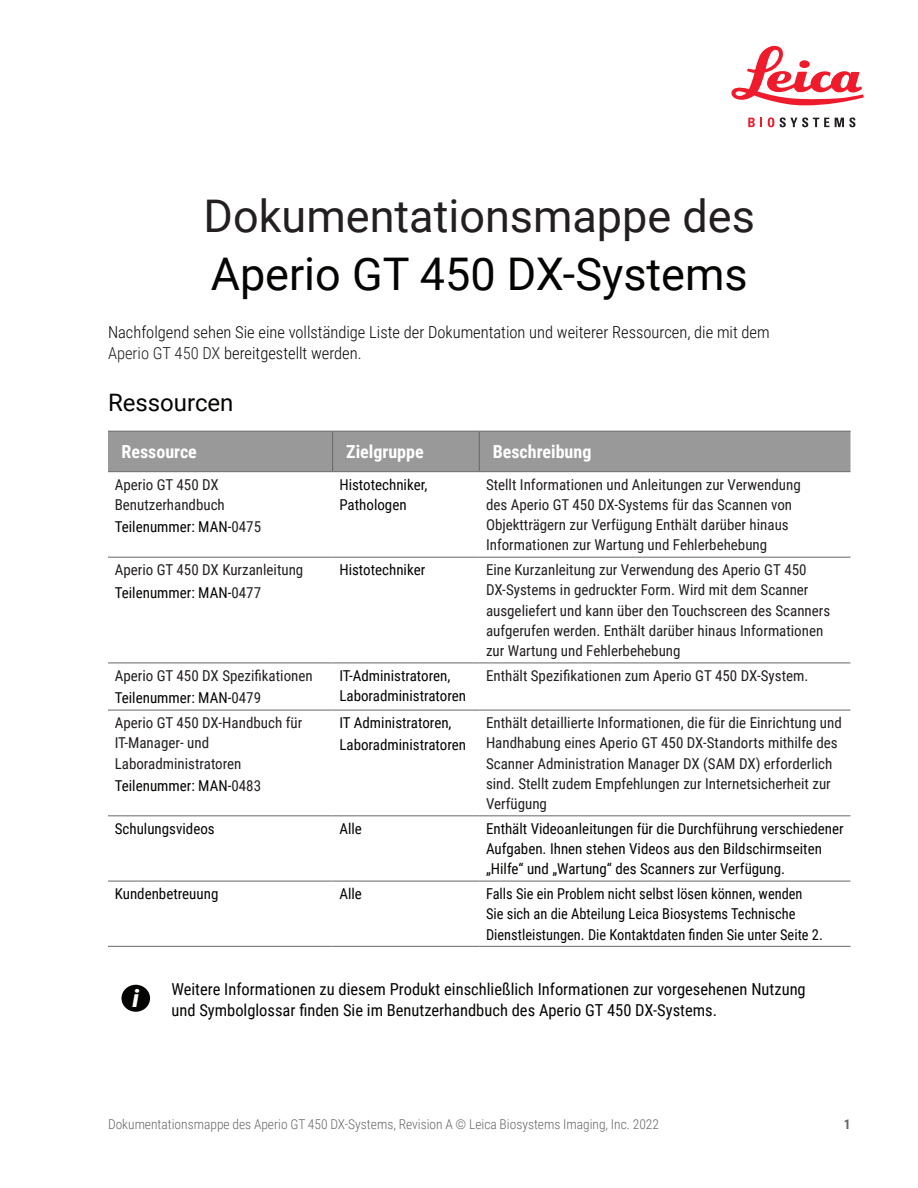
<style>
.page{position:relative;width:918px;height:1188px;background:#fff}
.page>*{position:absolute;margin:0;border:0;box-sizing:border-box;transform-origin:0 0}
.t1{font:45px "Roboto";color:#231f20}
.t2{font:45px "Roboto";color:#040503}
.t3{font:24px "Roboto";color:#040503}
.t4{font:italic 900 24px "Roboto";color:#fff}
.t5{font:700 18px "Roboto Condensed";color:#fff}
.t6{font:16.5px/21px "Roboto Condensed";color:#040503}
.t7{font:300 16.5px/21px "Roboto Condensed";color:#040503}
.t8{font:15px/20.2px "Roboto Condensed";color:#231f20}
.t9{font:15px/20.2px "Roboto Condensed";color:#040503}
.t10{font:15px/20.2px "Roboto Condensed";color:#040503;scale:.96 1}
.t11{font:300 13.5px "Roboto Condensed";color:#666}
.t12{font:700 13.5px "Roboto Condensed";color:#666}
.s1{color:#231f20}
.s2{color:#040503}
</style>
<div class="page">
<svg style="left:731px;top:46px;width:133px;height:60px"></svg>
<svg style="left:748px;top:118px;width:14px;height:9px"></svg>
<svg style="left:768px;top:117px;width:6px;height:10px"></svg>
<svg style="left:780px;top:117px;width:49px;height:10px"></svg>
<svg style="left:835px;top:117px;width:20px;height:10px"></svg>
<div style="left:108px;top:432px;width:742px;height:39px;background:#999"></div>
<svg style="left:108px;top:472px;width:742px;height:474px"></svg>
<hr style="left:108px;top:431px;width:225px;height:1px;background:#666">
<hr style="left:333px;top:431px;width:146px;height:1px;background:#666">
<hr style="left:108px;top:471px;width:225px;height:1px;background:#666">
<hr style="left:333px;top:471px;width:146px;height:1px;background:#666">
<hr style="left:479px;top:471px;width:371px;height:1px;background:#666">
<hr style="left:108px;top:557px;width:225px;height:1px;background:#666">
<hr style="left:333px;top:557px;width:146px;height:1px;background:#666">
<hr style="left:479px;top:557px;width:371px;height:1px;background:#666">
<hr style="left:108px;top:663px;width:225px;height:1px;background:#666">
<hr style="left:333px;top:663px;width:146px;height:1px;background:#666">
<hr style="left:479px;top:663px;width:371px;height:1px;background:#666">
<hr style="left:108px;top:710px;width:225px;height:1px;background:#666">
<hr style="left:333px;top:710px;width:146px;height:1px;background:#666">
<hr style="left:479px;top:710px;width:371px;height:1px;background:#666">
<hr style="left:108px;top:815px;width:225px;height:1px;background:#666">
<hr style="left:333px;top:815px;width:146px;height:1px;background:#666">
<hr style="left:479px;top:815px;width:371px;height:1px;background:#666">
<hr style="left:108px;top:881px;width:225px;height:1px;background:#666">
<hr style="left:333px;top:881px;width:146px;height:1px;background:#666">
<hr style="left:479px;top:881px;width:371px;height:1px;background:#666">
<hr style="left:108px;top:946px;width:225px;height:1px;background:#666">
<hr style="left:333px;top:946px;width:146px;height:1px;background:#666">
<hr style="left:479px;top:946px;width:371px;height:1px;background:#666">
<hr style="left:332px;top:432px;width:1px;height:39px;background:#666">
<hr style="left:479px;top:431px;width:371px;height:1px;background:#666">
<hr style="left:479px;top:432px;width:1px;height:39px;background:#666">
<div style="left:121px;top:985px;width:29px;height:27px;background:#040503;border-radius:50%"></div>
<h1 class="t1" style="left:204px;top:184px;width:553px">Dokumentationsmappe des</h1>
<h1 class="t2" style="left:211px;top:243px;width:539px">Aperio GT 450 DX-Systems</h1>
<p class="t7" style="left:108px;top:321px;width:663px">Nachfolgend sehen Sie eine vollständige Liste der Dokumentation und weiterer Ressourcen, die mit dem<br><span class="s1">Aperio GT 450 DX</span> bereitgestellt werden.</p>
<h2 class="t3" style="left:108px;top:385px;width:127px">Ressourcen</h2>
<p class="t5" style="left:122px;top:439px;width:77px">Ressource</p>
<p class="t5" style="left:346px;top:439px;width:79px">Zielgruppe</p>
<p class="t5" style="left:493px;top:439px;width:100px">Beschreibung</p>
<p class="t8" style="left:115px;top:474px;width:112px">Aperio GT 450 DX<br>Benutzerhandbuch</p>
<p class="t9" style="left:115px;top:516px;width:148px">Teilenummer: MAN-<span class="s1">0475</span></p>
<p class="t9" style="left:339px;top:474px;width:89px">Histotechniker,<br>Pathologen</p>
<p class="t8" style="left:486px;top:474px;width:316px">Stellt Informationen und Anleitungen zur Verwendung des Aperio GT 450 DX-Systems für das Scannen von Objektträgern zur Verfügung Enthält darüber hinaus Informationen zur Wartung und Fehlerbehebung</p>
<p class="t8" style="left:115px;top:558px;width:190px;line-height:22.4px">Aperio GT 450 DX Kurzanleitung<br><span class="s2">Teilenummer: MAN-</span>0477</p>
<p class="t9" style="left:339px;top:559px;width:87px">Histotechniker</p>
<p class="t8" style="left:486px;top:559px;width:346px">Eine Kurzanleitung zur Verwendung des Aperio GT 450<br>DX-Systems in gedruckter Form. Wird mit dem Scanner ausgeliefert und kann über den Touchscreen des Scanners aufgerufen werden. Enthält darüber hinaus Informationen zur Wartung und Fehlerbehebung</p>
<p class="t8" style="left:115px;top:664px;width:200px;line-height:22.4px">Aperio GT 450 DX Spezifikationen<br><span class="s2">Teilenummer: MAN-</span>0479</p>
<p class="t9" style="left:339px;top:665px;width:128px">IT-Administratoren,<br>Laboradministratoren</p>
<p class="t8" style="left:486px;top:665px;width:324px">Enthält Spezifikationen zum Aperio GT 450 DX-System.</p>
<p class="t8" style="left:115px;top:712px;width:189px">Aperio GT 450 DX-Handbuch für<br>IT-Manager- und<br>Laboradministratoren</p>
<p class="t9" style="left:115px;top:775px;width:148px">Teilenummer: MAN-<span class="s1">0483</span></p>
<p class="t9" style="left:339px;top:711px;width:128px;line-height:22.4px">IT Administratoren,<br>Laboradministratoren</p>
<p class="t8" style="left:486px;top:712px;width:357px">Enthält detaillierte Informationen, die für die Einrichtung und Handhabung eines Aperio GT 450 DX-Standorts mithilfe des Scanner Administration Manager DX (SAM DX) erforderlich sind. Stellt zudem Empfehlungen zur Internetsicherheit zur Verfügung</p>
<p class="t9" style="left:115px;top:818px;width:102px">Schulungsvideos</p>
<p class="t9" style="left:339px;top:818px;width:24px">Alle</p>
<p class="t9" style="left:486px;top:818px;width:359px">Enthält Videoanleitungen für die Durchführung verschiedener<br>Aufgaben. Ihnen stehen Videos aus den Bildschirmseiten „Hilfe“ und „Wartung“ des Scanners zur Verfügung.</p>
<p class="t9" style="left:115px;top:883px;width:105px">Kundenbetreuung</p>
<p class="t9" style="left:339px;top:883px;width:24px">Alle</p>
<p class="t10" style="left:486px;top:883px;width:352px">Falls Sie ein Problem nicht selbst lösen können, wenden<br>Sie sich an die Abteilung Leica Biosystems Technische<br>Dienstleistungen. Die Kontaktdaten finden Sie unter Seite 2.</p>
<h2 class="t4" style="left:133px;top:981px;width:8px">i</h2>
<p class="t6" style="left:171px;top:978px;width:636px">Weitere Informationen zu diesem Produkt einschließlich Informationen zur vorgesehenen Nutzung und Symbolglossar finden Sie im Benutzerhandbuch des Aperio GT 450 DX-Systems.</p>
<p class="t11" style="left:108px;top:1115px;width:553px">Dokumentationsmappe des Aperio GT 450 DX-Systems, Revision A © Leica Biosystems Imaging, Inc. 2022</p>
<p class="t12" style="left:844px;top:1115px;width:8px">1</p>
</div>
